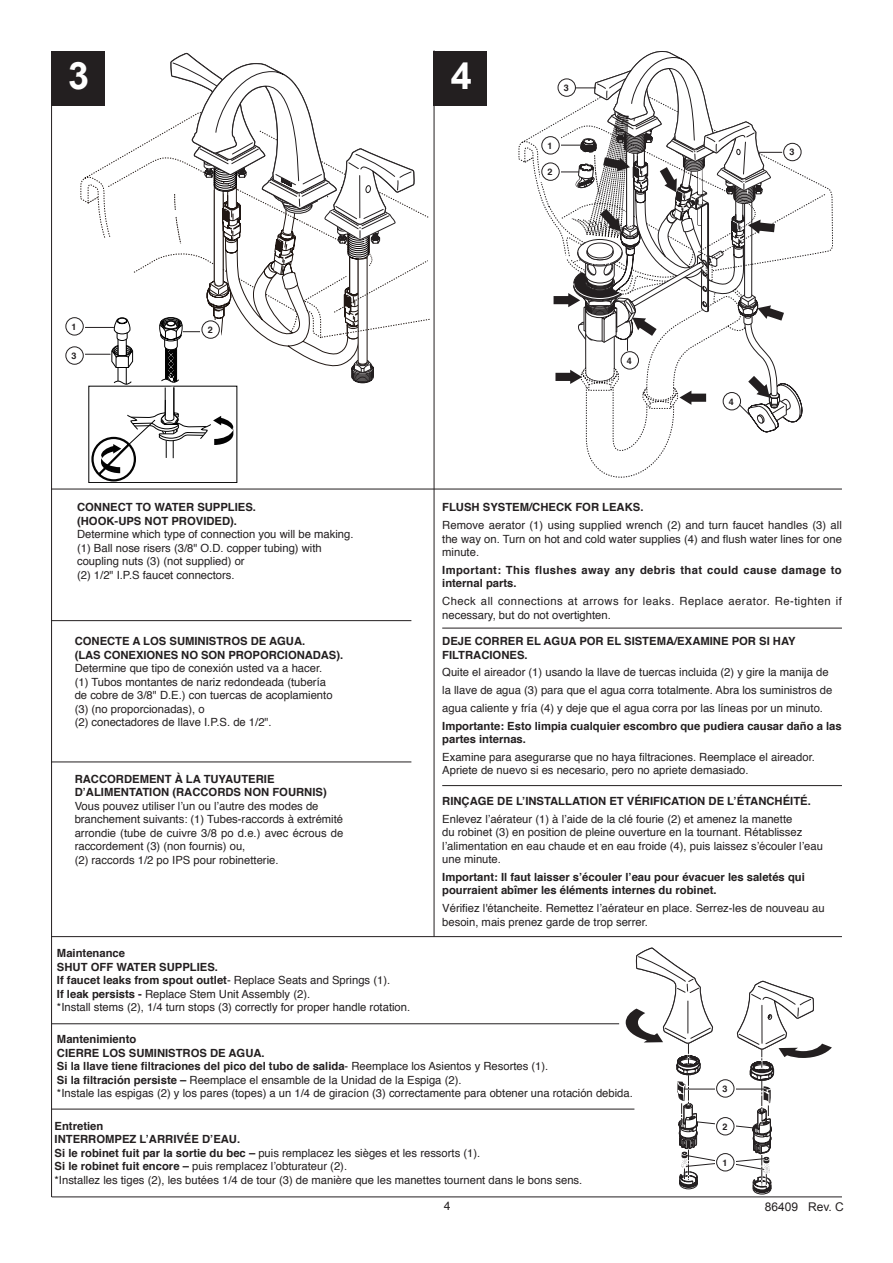
<style>
.page{position:relative;width:893px;height:1263px;background:#fff}
.page>*{position:absolute;margin:0;border:0;box-sizing:border-box;transform-origin:0 0}
.t1{font:700 37.8px "Arial";color:#fff}
.t2{font:12.15px "Helvetica";color:#231f20}
.t3{font:12px "Arial";color:#231f20}
.t4{font:11.25px/13.5px "Helvetica";color:#231f20}
.t5{font:700 11.25px/13.5px "Helvetica";color:#231f20}
.t6{font:11.25px/13.5px "Helvetica";letter-spacing:.04em;color:#231f20}
.t7{font:700 11.25px/13.5px "Helvetica";letter-spacing:.03em;color:#231f20}
.t8{font:700 9px "Helvetica";color:#231f20}
.s1{font-weight:700}
</style>
<div class="page">
<svg style="left:519px;top:131px;width:314px;height:121px"></svg>
<hr style="left:434px;top:50px;width:1px;height:887px;background:#231f20">
<hr style="left:52px;top:1196px;width:790px;height:1px;background:#231f20">
<hr style="left:51px;top:52px;width:1px;height:1145px;background:#231f20">
<div style="left:51px;top:51px;width:53px;height:54px;background:#231f20"></div>
<div style="left:434px;top:51px;width:53px;height:54px;background:#231f20"></div>
<hr style="left:51px;top:489px;width:791px;height:1px;background:#231f20">
<svg style="left:67px;top:348px;width:15px;height:15px"></svg>
<svg style="left:66px;top:347px;width:17px;height:17px"></svg>
<div style="left:65px;top:346px;width:19px;height:19px;border:1px solid #231f20;border-radius:50%"></div>
<div style="left:70px;top:351px;width:9px;height:10px;background:#fff"></div>
<svg style="left:65px;top:319px;width:19px;height:17px"></svg>
<svg style="left:66px;top:318px;width:17px;height:17px"></svg>
<div style="left:65px;top:317px;width:19px;height:18px;border:1px solid #231f20;border-radius:50%"></div>
<div style="left:70px;top:322px;width:9px;height:10px;background:#fff"></div>
<svg style="left:85px;top:53px;width:343px;height:430px"></svg>
<svg style="left:200px;top:320px;width:21px;height:20px"></svg>
<svg style="left:202px;top:321px;width:17px;height:17px"></svg>
<div style="left:202px;top:320px;width:18px;height:19px;border:1px solid #231f20;border-radius:50%"></div>
<div style="left:206px;top:325px;width:9px;height:10px;background:#fff"></div>
<hr style="left:51px;top:936px;width:791px;height:1px;background:#231f20">
<div style="left:540px;top:136px;width:21px;height:20px;background:#fff"></div>
<div style="left:540px;top:162px;width:21px;height:20px;background:#fff"></div>
<svg style="left:541px;top:51px;width:285px;height:426px"></svg>
<svg style="left:626px;top:947px;width:206px;height:247px"></svg>
<svg style="left:715px;top:1153px;width:21px;height:19px"></svg>
<svg style="left:717px;top:1153px;width:17px;height:18px"></svg>
<div style="left:716px;top:1153px;width:18px;height:18px;border:1px solid #231f20;border-radius:50%"></div>
<div style="left:721px;top:1157px;width:9px;height:10px;background:#fff"></div>
<hr style="left:52px;top:1109px;width:582px;height:1px;background:#231f20">
<hr style="left:52px;top:1023px;width:567px;height:1px;background:#231f20">
<hr style="left:51px;top:620px;width:360px;height:1px;background:#231f20">
<hr style="left:51px;top:762px;width:360px;height:1px;background:#231f20">
<hr style="left:442px;top:628px;width:400px;height:1px;background:#231f20">
<hr style="left:442px;top:785px;width:400px;height:1px;background:#231f20">
<h1 class="t1" style="left:68px;top:50px;width:23px">3</h1>
<h1 class="t1" style="left:451px;top:50px;width:23px">4</h1>
<p class="t8" style="left:72px;top:319px;width:7px">1</p>
<p class="t8" style="left:208px;top:323px;width:7px">2</p>
<p class="t8" style="left:72px;top:348px;width:7px">3</p>
<p class="t8" style="left:564px;top:81px;width:7px">3</p>
<p class="t8" style="left:548px;top:138px;width:7px">1</p>
<p class="t8" style="left:548px;top:165px;width:7px">2</p>
<p class="t8" style="left:627px;top:353px;width:7px">4</p>
<p class="t8" style="left:789px;top:145px;width:7px">3</p>
<p class="t8" style="left:729px;top:394px;width:7px">4</p>
<p class="t5" style="left:77px;top:501px;width:180px">CONNECT TO WATER SUPPLIES. (HOOK-UPS NOT PROVIDED).</p>
<p class="t4" style="left:77px;top:528px;width:278px">Determine which type of connection you will be making. (1) Ball nose risers (3/8" O.D. copper tubing) with coupling nuts (3) (not supplied) or<br>(2) 1/2" I.P.S faucet connectors.</p>
<p class="t5" style="left:75px;top:635px;width:270px">CONECTE A LOS SUMINISTROS DE AGUA.<br>(LAS CONEXIONES NO SON PROPORCIONADAS).</p>
<p class="t4" style="left:75px;top:662px;width:259px">Determine que tipo de conexión usted va a hacer. (1) Tubos montantes de nariz redondeada (tubería de cobre de 3/8" D.E.) con tuercas de acoplamiento (3) (no proporcionadas), o<br>(2) conectadores de llave I.P.S. de 1/2".</p>
<p class="t5" style="left:75px;top:772px;width:254px">RACCORDEMENT À LA TUYAUTERIE<br>D’ALIMENTATION (RACCORDS NON FOURNIS)</p>
<p class="t4" style="left:75px;top:799px;width:270px">Vous pouvez utiliser l’un ou l’autre des modes de branchement suivants: (1) Tubes-raccords à extrémité arrondie (tube de cuivre 3/8 po d.e.) avec écrous de raccordement (3) (non fournis) ou,<br>(2) raccords 1/2 po IPS pour robinetterie.</p>
<p class="t5" style="left:442px;top:501px;width:203px">FLUSH SYSTEM/CHECK FOR LEAKS.</p>
<p class="t4" style="left:442px;top:519px;width:401px;text-align:justify">Remove aerator (1) using supplied wrench (2) and turn faucet handles (3) all the way on. Turn on hot and cold water supplies (4) and flush water lines for one minute.</p>
<p class="t7" style="left:442px;top:563px;width:401px">Important: This flushes away any debris that could cause damage to internal parts.</p>
<p class="t6" style="left:442px;top:595px;width:401px">Check all connections at arrows for leaks. Replace aerator. Re-tighten if necessary, but do not overtighten.</p>
<p class="t5" style="left:442px;top:634px;width:355px">DEJE CORRER EL AGUA POR EL SISTEMA/EXAMINE POR SI HAY<br>FILTRACIONES.</p>
<p class="t4" style="left:442px;top:664px;width:392px;line-height:17.7px">Quite el aireador (1) usando la llave de tuercas incluida (2) y gire la manija de la llave de agua (3) para que el agua corra totalmente. Abra los suministros de agua caliente y fría (4) y deje que el agua corra por las líneas por un minuto.</p>
<p class="t5" style="left:442px;top:719px;width:401px">Importante: Esto limpia cualquier escombro que pudiera causar daño a las partes internas.</p>
<p class="t4" style="left:442px;top:750px;width:374px">Examine para asegurarse que no haya filtraciones. Reemplace el aireador.<br>Apriete de nuevo si es necesario, pero no apriete demasiado.</p>
<p class="t5" style="left:442px;top:794px;width:370px">RINÇAGE DE L’INSTALLATION ET VÉRIFICATION DE L’ÉTANCHÉITÉ.</p>
<p class="t4" style="left:442px;top:812px;width:382px">Enlevez l’aérateur (1) à l’aide de la clé fourie (2) et amenez la manette<br>du robinet (3) en position de pleine ouverture en la tournant. Rétablissez l’alimentation en eau chaude et en eau froide (4), puis laissez s’écouler l’eau une minute.</p>
<p class="t5" style="left:442px;top:870px;width:364px">Important: Il faut laisser s’écouler l’eau pour évacuer les saletés qui pourraient abîmer les éléments internes du robinet.</p>
<p class="t4" style="left:442px;top:902px;width:384px">Vérifiez l'étancheite. Remettez l’aérateur en place. Serrez-les de nouveau au besoin, mais prenez garde de trop serrer.</p>
<p class="t4" style="left:57px;top:947px;width:355px"><span class="s1">Maintenance<br>SHUT OFF WATER SUPPLIES.<br>If faucet leaks from spout outlet</span>- Replace Seats and Springs (1).<br><span class="s1">If leak persists -</span> Replace Stem Unit Assembly (2).<br>*Install stems (2), 1/4 turn stops (3) correctly for proper handle rotation.</p>
<p class="t4" style="left:57px;top:1033px;width:577px"><span class="s1">Mantenimiento<br>CIERRE LOS SUMINISTROS DE AGUA.<br>Si la llave tiene filtraciones del pico del tubo de salida</span>- Reemplace los Asientos y Resortes (1).<br><span class="s1">Si la filtración persiste –</span> Reemplace el ensamble de la Unidad de la Espiga (2).<br>*Instale las espigas (2) y los pares (topes) a un 1/4 de giracíon (3) correctamente para obtener una rotación debida.</p>
<p class="t4" style="left:55px;top:1119px;width:529px"><span class="s1">Entretien<br>INTERROMPEZ L’ARRIVÉE D’EAU.<br>Si le robinet fuit par la sortie du bec –</span> puis remplacez les sièges et les ressorts (1).<br><span class="s1">Si le robinet fuit encore –</span> puis remplacez l’obturateur (2).<br>*Installez les tiges (2), les butées 1/4 de tour (3) de manière que les manettes tournent dans le bons sens.</p>
<p class="t8" style="left:722px;top:1081px;width:7px">3</p>
<p class="t8" style="left:722px;top:1119px;width:7px">2</p>
<p class="t8" style="left:722px;top:1155px;width:7px">1</p>
<p class="t2" style="left:444px;top:1197px;width:8px">4</p>
<p class="t3" style="left:765px;top:1199px;width:81px">86409 Rev. C</p>
</div>
